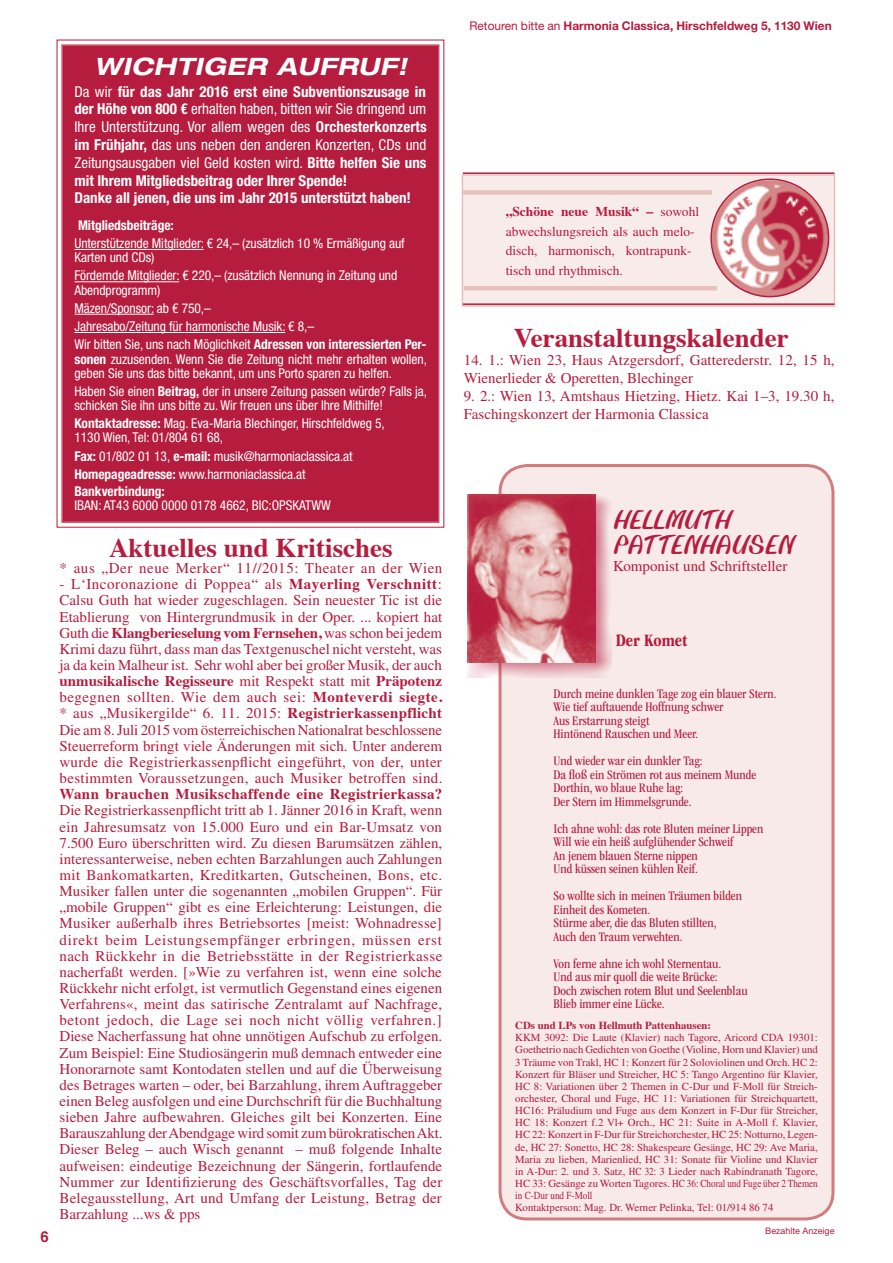
<style>
.page{position:relative;width:893px;height:1263px;background:#fff}
.page>*{position:absolute;margin:0;border:0;box-sizing:border-box;transform-origin:0 0}
.t1{font:28.5px/25.5px "Biffo MT Std";letter-spacing:.005em;color:#b61c3e}
.t2{font:700 27px "Times";color:#b61c3e}
.t3{font:italic 700 expanded 24px "Helvetica Neue LT Std";letter-spacing:.03em;color:#fff}
.t4{font:700 condensed 18px "ITC Garamond Std";color:#b61c3e}
.t5{font:15px/16.2px "Times";color:#b61c3e;text-align:justify}
.t6{font:700 condensed 15px/17.9px "Helvetica Neue LT Std";color:#fff}
.t7{font:700 15px "Times";letter-spacing:.025em;color:#b61c3e}
.t8{font:15px "Times";letter-spacing:.035em;color:#b61c3e}
.t9{font:700 15px "Helvetica";color:#b61c3e}
.t10{font:condensed 13.5px/14.1px "Helvetica Neue LT Std";letter-spacing:-.005em;color:#fff}
.t11{font:condensed 13.5px/13.5px "ITC Garamond Std";color:#b61c3e}
.t12{font:13.5px/19.5px "Times";color:#b61c3e}
.t13{font:700 condensed 13.5px "Helvetica Neue LT Std";letter-spacing:-.005em;color:#fff}
.t14{font:700 12px "Helvetica Neue LT Std";color:#b61c3e}
.t15{font:10.8px/12.1px "Times";color:#b61c3e}
.t16{font:700 10.8px "Times";color:#b61c3e}
.t17{font:9px "Helvetica Neue LT Std";color:#b61c3e}
.s1{font-weight:400}
.s2{font-weight:700}
</style>
<div class="page">
<div style="left:56px;top:39px;width:389px;height:489px;background:#b61c3e"></div>
<div style="left:462px;top:174px;width:373px;height:133px;background:#f8eceb;border:2px solid #e7bebb"></div>
<hr style="left:464px;top:286px;width:253px;height:4px;background:#e8c0bd">
<div style="left:462px;top:190px;width:250px;height:5px;background:#e8c0bd"></div>
<img style="left:711px;top:181px;width:117px;height:115px">
<div style="left:710px;top:178px;width:119px;height:119px;border:2px solid #b61c3e;border-radius:50%"></div>
<hr style="left:463px;top:172px;width:371px;height:2px;background:#b61c3e">
<hr style="left:463px;top:303px;width:371px;height:2px;background:#b61c3e">
<div style="left:500px;top:465px;width:333px;height:754px;background:#f7eae9;border-radius:27px"></div>
<div style="left:499px;top:464px;width:335px;height:756px;border:3px solid #d27c7e;border-radius:27px"></div>
<div style="left:467px;top:494px;width:144px;height:184px;background:#b61c3e;opacity:.51"></div>
<img style="left:468px;top:494px;width:127px;height:168px">
<h3 class="t3" style="left:94px;top:51px;width:314px">WICHTIGER AUFRUF!</h3>
<p class="t6" style="left:74px;top:82px;width:354px"><span class="s1">Da wir</span> für das Jahr 2016 erst eine Subventionszusage in der Höhe von 800 € <span class="s1">erhalten haben, bitten wir Sie dringend um Ihre Unterstützung. Vor allem wegen des</span> Orchesterkonzerts im Frühjahr, <span class="s1">das uns neben den anderen Konzerten, CDs und Zeitungsausgaben viel Geld kosten wird.</span> Bitte helfen Sie uns mit Ihrem Mitgliedsbeitrag oder Ihrer Spende!<br>Danke all jenen, die uns im Jahr 2015 unterstützt haben!</p>
<p class="t13" style="left:78px;top:217px;width:97px">Mitgliedsbeiträge:</p>
<p class="t10" style="left:74px;top:236px;width:332px">Unterstützende Mitglieder: € 24,– (zusätzlich 10 % Ermäßigung auf<br>Karten und CDs)</p>
<p class="t10" style="left:74px;top:269px;width:324px">Fördernde Mitglieder: € 220,– (zusätzlich Nennung in Zeitung und<br>Abendprogramm)</p>
<p class="t10" style="left:74px;top:299px;width:353px;line-height:18.3px">Mäzen/Sponsor: ab € 750,–<br>Jahresabo/Zeitung für harmonische Musik: € 8,–<br>Wir bitten Sie, uns nach Möglichkeit <span class="s2">Adressen von interessierten Per-</span></p>
<p class="t10" style="left:74px;top:352px;width:354px"><span class="s2">sonen</span> zuzusenden. Wenn Sie die Zeitung nicht mehr erhalten wollen, geben Sie uns das bitte bekannt, um uns Porto sparen zu helfen.</p>
<p class="t10" style="left:74px;top:384px;width:354px">Haben Sie einen <span class="s2">Beitrag,</span> der in unsere Zeitung passen würde? Falls ja, schicken Sie ihn uns bitte zu. Wir freuen uns über Ihre Mithilfe!</p>
<p class="t10" style="left:74px;top:416px;width:312px"><span class="s2">Kontaktadresse:</span> Mag. Eva-Maria Blechinger, Hirschfeldweg 5,<br>1130 Wien, Tel: 01/804 61 68,</p>
<p class="t10" style="left:74px;top:447px;width:280px;line-height:18px"><span class="s2">Fax:</span> 01/802 01 13, <span class="s2">e-mail:</span> musik@harmoniaclassica.at<br><span class="s2">Homepageadresse:</span> www.harmoniaclassica.at<br><span class="s2">Bankverbindung:</span></p>
<p class="t10" style="left:74px;top:498px;width:258px">IBAN: AT43 6000 0000 0178 4662, BIC:OPSKATWW</p>
<p class="t9" style="left:41px;top:1225px;width:10px">6</p>
<h2 class="t2" style="left:109px;top:522px;width:285px">Aktuelles und Kritisches</h2>
<p class="t8" style="left:60px;top:560px;width:384px">* aus „Der neue Merker“ 11//2015: Theater an der Wien</p>
<p class="t5" style="left:60px;top:576px;width:384px">- L‘Incoronazione di Poppea“ als <span class="s2">Mayerling Verschnitt</span>:<br>Calsu Guth hat wieder zugeschlagen. Sein neuester Tic ist die Etablierung von Hintergrundmusik in der Oper. ... kopiert hat Guth die <span class="s2">Klangberieselung vom Fernsehen,</span> was schon bei jedem Krimi dazu führt, dass man das Textgenuschel nicht versteht, was ja da kein Malheur ist. Sehr wohl aber bei großer Musik, der auch <span class="s2">unmusikalische Regisseure</span> mit Respekt statt mit <span class="s2">Präpotenz </span>begegnen sollten. Wie dem auch sei: <span class="s2">Monteverdi siegte. </span>* aus „Musikergilde“ 6. 11. 2015: <span class="s2">Registrierkassenpflicht </span>Die am 8. Juli 2015 vom österreichischen Nationalrat beschlossene Steuerreform bringt viele Änderungen mit sich. Unter anderem wurde die Registrierkassenpflicht eingeführt, von der, unter bestimmten Voraussetzungen, auch Musiker betroffen sind.</p>
<p class="t7" style="left:60px;top:780px;width:384px">Wann brauchen Musikschaffende eine Registrierkassa?</p>
<p class="t5" style="left:60px;top:802px;width:384px">Die Registrierkassenpflicht tritt ab 1. Jänner 2016 in Kraft, wenn ein Jahresumsatz von 15.000 Euro und ein Bar-Umsatz von 7.500 Euro überschritten wird. Zu diesen Barumsätzen zählen, interessanterweise, neben echten Barzahlungen auch Zahlungen mit Bankomatkarten, Kreditkarten, Gutscheinen, Bons, etc.<br>Musiker fallen unter die sogenannten „mobilen Gruppen“. Für „mobile Gruppen“ gibt es eine Erleichterung: Leistungen, die Musiker außerhalb ihres Betriebsortes [meist: Wohnadresse] direkt beim Leistungsempfänger erbringen, müssen erst nach Rückkehr in die Betriebsstätte in der Registrierkasse nacherfaßt werden. [»Wie zu verfahren ist, wenn eine solche Rückkehr nicht erfolgt, ist vermutlich Gegenstand eines eigenen Verfahrens«, meint das satirische Zentralamt auf Nachfrage, betont jedoch, die Lage sei noch nicht völlig verfahren.] Diese Nacherfassung hat ohne unnötigen Aufschub zu erfolgen.<br>Zum Beispiel: Eine Studiosängerin muß demnach entweder eine Honorarnote samt Kontodaten stellen und auf die Überweisung des Betrages warten – oder, bei Barzahlung, ihrem Auftraggeber einen Beleg ausfolgen und eine Durchschrift für die Buchhaltung sieben Jahre aufbewahren. Gleiches gilt bei Konzerten. Eine Barauszahlung der Abendgage wird somit zum bürokratischen Akt.<br>Dieser Beleg – auch Wisch genannt – muß folgende Inhalte aufweisen: eindeutige Bezeichnung der Sängerin, fortlaufende Nummer zur Identifizierung des Geschäftsvorfalles, Tag der Belegausstellung, Art und Umfang der Leistung, Betrag der Barzahlung ...ws &amp; pps</p>
<p class="t14" style="left:469px;top:19px;width:364px"><span class="s1">Retouren bitte an</span> Harmonia Classica, Hirschfeldweg 5, 1130 Wien</p>
<p class="t12" style="left:506px;top:202px;width:195px"><span class="s2">„Schöne neue Musik“ –</span> sowohl abwechslungsreich als auch melo&shy;disch, harmonisch, kontrapunk&shy;tisch und rhythmisch.</p>
<h2 class="t2" style="left:514px;top:312px;width:277px">Veranstaltungskalender</h2>
<p class="t5" style="left:464px;top:351px;width:372px;line-height:18px">14. 1.: Wien 23, Haus Atzgersdorf, Gatterederstr. 12, 15 h,<br>Wienerlieder &amp; Operetten, Blechinger</p>
<p class="t5" style="left:464px;top:387px;width:372px;line-height:18px">9. 2.: Wien 13, Amtshaus Hietzing, Hietz. Kai 1–3, 19.30 h,<br>Faschingskonzert der Harmonia Classica</p>
<h1 class="t1" style="left:613px;top:507px;width:182px">HELLMUTH<br>PATTENHAUSEN</h1>
<p class="t5" style="left:613px;top:557px;width:176px">Komponist und Schriftsteller</p>
<p class="t4" style="left:616px;top:630px;width:73px">Der Komet</p>
<p class="t11" style="left:553px;top:687px;width:224px">Durch meine dunklen Tage zog ein blauer Stern.<br>Wie tief auftauende Hoffnung schwer<br>Aus Erstarrung steigt<br>Hintönend Rauschen und Meer.</p>
<p class="t11" style="left:553px;top:754px;width:204px">Und wieder war ein dunkler Tag:<br>Da floß ein Strömen rot aus meinem Munde<br>Dorthin, wo blaue Ruhe lag:<br>Der Stern im Himmelsgrunde.</p>
<p class="t11" style="left:553px;top:822px;width:211px">Ich ahne wohl: das rote Bluten meiner Lippen Will wie ein heiß aufglühender Schweif<br>An jenem blauen Sterne nippen<br>Und küssen seinen kühlen Reif.</p>
<p class="t11" style="left:553px;top:889px;width:190px">So wollte sich in meinen Träumen bilden<br>Einheit des Kometen.<br>Stürme aber, die das Bluten stillten,<br>Auch den Traum verwehten.</p>
<p class="t11" style="left:553px;top:957px;width:196px">Von ferne ahne ich wohl Sternentau.<br>Und aus mir quoll die weite Brücke:<br>Doch zwischen rotem Blut und Seelenblau Blieb immer eine Lücke.</p>
<p class="t16" style="left:515px;top:1015px;width:197px">CDs und LPs von Hellmuth Pattenhausen:</p>
<p class="t15" style="left:515px;top:1031px;width:304px">KKM 3092: Die Laute (Klavier) nach Tagore, Aricord CDA 19301:<br>Goethetrio nach Gedichten von Goethe (Violine, Horn und Klavier) und 3 Träume von Trakl, HC 1: Konzert für 2 Soloviolinen und Orch. HC 2:<br>Konzert für Bläser und Streicher, HC 5: Tango Argentino für Klavier, HC 8: Variationen über 2 Themen in C-Dur und F-Moll für Streich&shy;orchester, Choral und Fuge, HC 11: Variationen für Streichquartett, HC16: Präludium und Fuge aus dem Konzert in F-Dur für Streicher, HC 18: Konzert f.2 Vl+ Orch., HC 21: Suite in A-Moll f. Klavier, HC 22: Konzert in F-Dur für Streichorchester, HC 25: Notturno, Legen&shy;de, HC 27: Sonetto, HC 28: Shakespeare Gesänge, HC 29: Ave Maria, Maria zu lieben, Marienlied, HC 31: Sonate für Violine und Klavier in A-Dur: 2. und 3. Satz, HC 32: 3 Lieder nach Rabindranath Tagore, HC 33: Gesänge zu Worten Tagores. HC 36: Choral und Fuge über 2 Themen in C-Dur und F-Moll<br>Kontaktperson: Mag. Dr. Werner Pelinka, Tel: 01/914 86 74</p>
<p class="t17" style="left:765px;top:1225px;width:71px">Bezahlte Anzeige</p>
</div>
